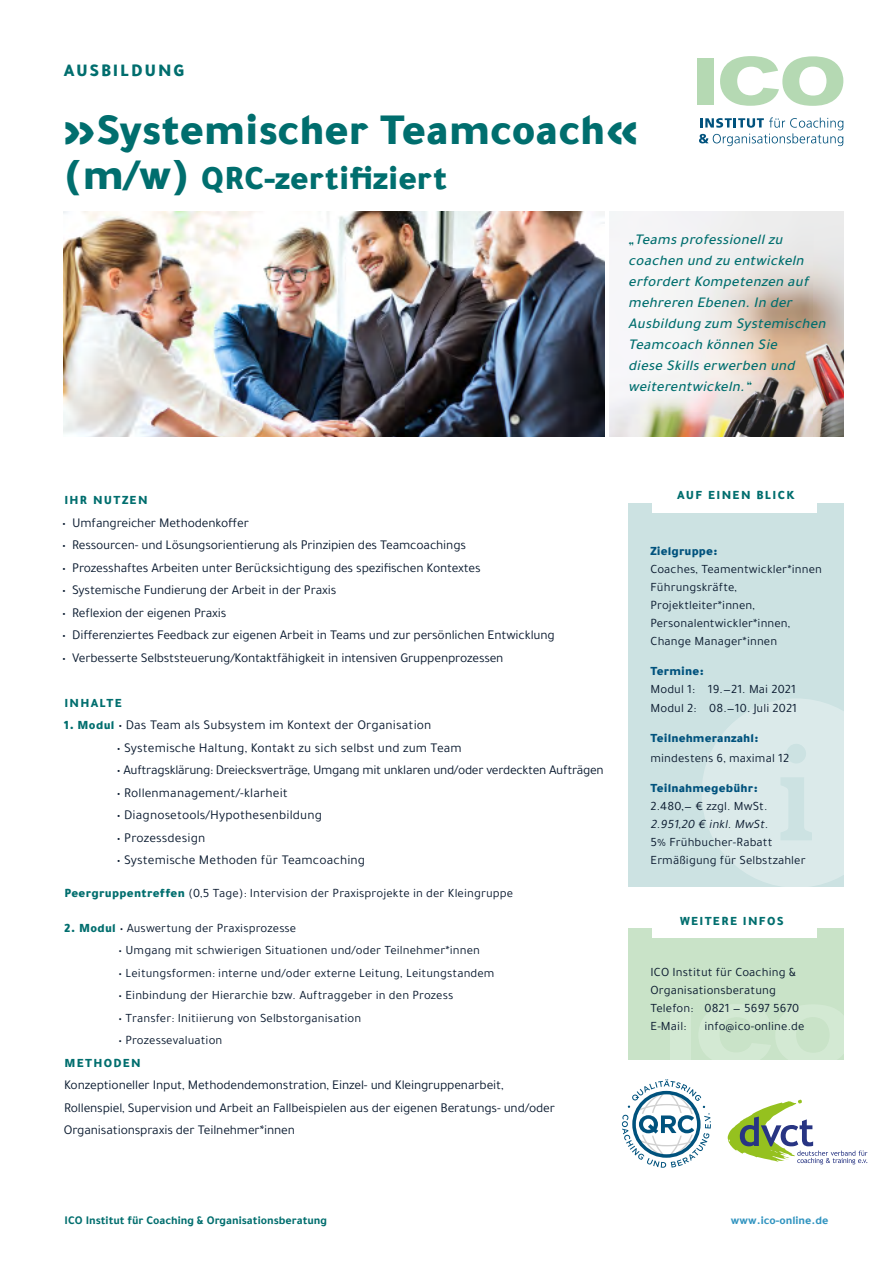
<style>
.page{position:relative;width:893px;height:1263px;background:#fff}
.page>*{position:absolute;margin:0;border:0;box-sizing:border-box;transform-origin:0 0}
.t1{font:900 45px "Tajawal";color:#006e6e}
.t2{font:900 34.5px "Tajawal";color:#006e6e}
.t3{font:900 18px "Tajawal";letter-spacing:.1em;color:#006e6e}
.t4{font:italic 500 15px/21px "Tajawal";color:#006e6e}
.t5{font:13.5px/22.5px "Tajawal";letter-spacing:-.01em;color:#0b1b30}
.t6{font:13.5px "Tajawal";letter-spacing:.01em;color:#0b1b30}
.t7{font:12.75px/18px "Tajawal";letter-spacing:.01em;color:#0b1b30}
.t8{font:900 12.75px "Tajawal";letter-spacing:.01em;color:#00527d}
.t9{font:900 12.75px "Tajawal";letter-spacing:.1em;color:#006e6e}
.t10{font:italic 12.75px "Tajawal";color:#0b1b30}
.t11{font:700 12px "Tajawal";color:#006e6e}
.t12{font:700 12px "Tajawal";color:#3194c0}
.s1{font-size:45px}
.s2{font-weight:900;font-size:12.75px;color:#006e6e}
.s3{font-weight:900;color:#006e6e}
</style>
<div class="page">
<div style="left:697px;top:58px;width:17px;height:46px;background:#b5d9b3"></div>
<svg style="left:720px;top:56px;width:123px;height:50px"></svg>
<svg style="left:699px;top:117px;width:144px;height:29px"></svg>
<img style="left:64px;top:212px;width:540px;height:224px">
<div style="left:628px;top:503px;width:215px;height:384px;background:#cce2e2"></div>
<svg style="left:702px;top:699px;width:141px;height:188px"></svg>
<div style="left:628px;top:928px;width:215px;height:131px;background:#c9e3c8"></div>
<div style="left:670px;top:1006px;width:20px;height:53px;background:#d3e9d3"></div>
<svg style="left:699px;top:1005px;width:144px;height:54px"></svg>
<div style="left:652px;top:478px;width:165px;height:35px;background:#fff"></div>
<div style="left:652px;top:903px;width:165px;height:35px;background:#fff"></div>
<img style="left:609px;top:212px;width:234px;height:224px">
<svg style="left:727px;top:1099px;width:140px;height:65px"></svg>
<svg style="left:622px;top:1079px;width:89px;height:89px"></svg>
<h3 class="t3" style="left:64px;top:55px;width:122px">AUSBILDUNG</h3>
<h1 class="t1" style="left:64px;top:91px;width:575px">»Systemischer Teamcoach«</h1>
<h2 class="t2" style="left:64px;top:148px;width:385px"><span class="s1">(m/w)</span> QRC-zertifiziert</h2>
<p class="t4" style="left:628px;top:229px;width:203px">„Teamsprofessionellzu coachen und zu entwickeln erfordertKompetenzen auf mehreren Ebenen.In der<br>Ausbildung zum Systemischen<br>Teamcoach können Sie dieseSkillserwerben und weiterentwickeln.“</p>
<p class="t9" style="left:64px;top:489px;width:85px">IHR NUTZEN</p>
<p class="t5" style="left:62px;top:511px;width:188px">• Umfangreicher Methodenkoffer</p>
<p class="t5" style="left:62px;top:534px;width:405px">• Ressourcen- und Lösungsorientierung als Prinzipien des Teamcoachings</p>
<p class="t5" style="left:62px;top:556px;width:420px">• Prozesshaftes Arbeiten unter Berücksichtigung des spezifischen Kontextes</p>
<p class="t5" style="left:62px;top:579px;width:276px">• Systemische Fundierung der Arbeit in der Praxis</p>
<p class="t5" style="left:62px;top:601px;width:166px">• Reflexion der eigenen Praxis</p>
<p class="t5" style="left:62px;top:624px;width:494px">• Differenziertes Feedback zur eigenen Arbeit in Teams und zur persönlichen Entwicklung</p>
<p class="t5" style="left:62px;top:646px;width:443px">• Verbesserte Selbststeuerung/Kontaktfähigkeit in intensiven Gruppenprozessen</p>
<p class="t9" style="left:64px;top:691px;width:59px">INHALTE</p>
<p class="t6" style="left:64px;top:716px;width:369px"><span class="s2">1. Modul</span> • Das Team als Subsystem im Kontext der Organisation</p>
<p class="t6" style="left:117px;top:738px;width:346px">• Systemische Haltung, Kontakt zu sich selbst und zum Team</p>
<p class="t5" style="left:117px;top:759px;width:488px">• Auftragsklärung: Dreiecksverträge, Umgang mit unklaren und/oder verdeckten Aufträgen</p>
<p class="t6" style="left:117px;top:783px;width:173px">• Rollenmanagement/-klarheit</p>
<p class="t6" style="left:117px;top:806px;width:207px">• Diagnosetools/Hypothesenbildung</p>
<p class="t6" style="left:117px;top:828px;width:90px">• Prozessdesign</p>
<p class="t6" style="left:117px;top:851px;width:250px">• Systemische Methoden für Teamcoaching</p>
<p class="t7" style="left:64px;top:884px;width:450px"><span class="s3">Peergruppentreffen</span> (0,5 Tage): Intervision der Praxisprojekte in der Kleingruppe</p>
<p class="t7" style="left:64px;top:919px;width:233px"><span class="s3">2. Modul</span> • Auswertung der Praxisprozesse</p>
<p class="t7" style="left:118px;top:941px;width:363px">• Umgang mit schwierigen Situationen und/oder Teilnehmer*innen</p>
<p class="t7" style="left:118px;top:964px;width:378px">• Leitungsformen: interne und/oder externe Leitung, Leitungstandem</p>
<p class="t7" style="left:118px;top:986px;width:336px">• Einbindung der Hierarchie bzw. Auftraggeber in den Prozess</p>
<p class="t7" style="left:118px;top:1009px;width:244px">• Transfer: Initiierung von Selbstorganisation</p>
<p class="t7" style="left:118px;top:1031px;width:105px">• Prozessevaluation</p>
<p class="t9" style="left:64px;top:1051px;width:78px">METHODEN</p>
<p class="t5" style="left:64px;top:1074px;width:493px">Konzeptioneller Input, Methodendemonstration, Einzel- und Kleingruppenarbeit,<br>Rollenspiel, Supervision und Arbeit an Fallbeispielen aus der eigenen Beratungs- und/oder<br>Organisationspraxis der Teilnehmer*innen</p>
<p class="t9" style="left:677px;top:484px;width:119px">AUF EINEN BLICK</p>
<p class="t8" style="left:650px;top:540px;width:68px">Zielgruppe:</p>
<p class="t7" style="left:650px;top:560px;width:173px">Coaches, Teamentwickler*innen<br>Führungskräfte,<br>Projektleiter*innen,<br>Personalentwickler*innen,<br>Change Manager*innen</p>
<p class="t8" style="left:650px;top:660px;width:55px">Termine:</p>
<p class="t7" style="left:650px;top:679px;width:148px;line-height:19.5px">Modul 1: 19.—21. Mai 2021<br>Modul 2: 08.—10. Juli 2021</p>
<p class="t8" style="left:650px;top:727px;width:109px">Teilnehmeranzahl:</p>
<p class="t7" style="left:650px;top:749px;width:140px">mindestens 6, maximal 12</p>
<p class="t8" style="left:650px;top:777px;width:109px">Teilnahmegebühr:</p>
<p class="t7" style="left:650px;top:797px;width:118px">2.480,— € zzgl. MwSt.</p>
<p class="t10" style="left:650px;top:815px;width:122px">2.951,20 € inkl.MwSt.</p>
<p class="t7" style="left:650px;top:833px;width:157px">5% Frühbucher-Rabatt<br>Ermäßigung für Selbstzahler</p>
<p class="t9" style="left:680px;top:910px;width:105px">WEITERE INFOS</p>
<p class="t7" style="left:650px;top:963px;width:150px">ICO Institut für Coaching &amp;<br>Organisationsberatung<br>Telefon: 0821 — 5697 5670<br>E-Mail:</p>
<p class="t7" style="left:704px;top:1017px;width:101px">info@ico-online.de</p>
<p class="t11" style="left:65px;top:1211px;width:264px">ICO Institut für Coaching &amp; Organisationsberatung</p>
<p class="t12" style="left:731px;top:1211px;width:99px">www.ico-online.de</p>
</div>
